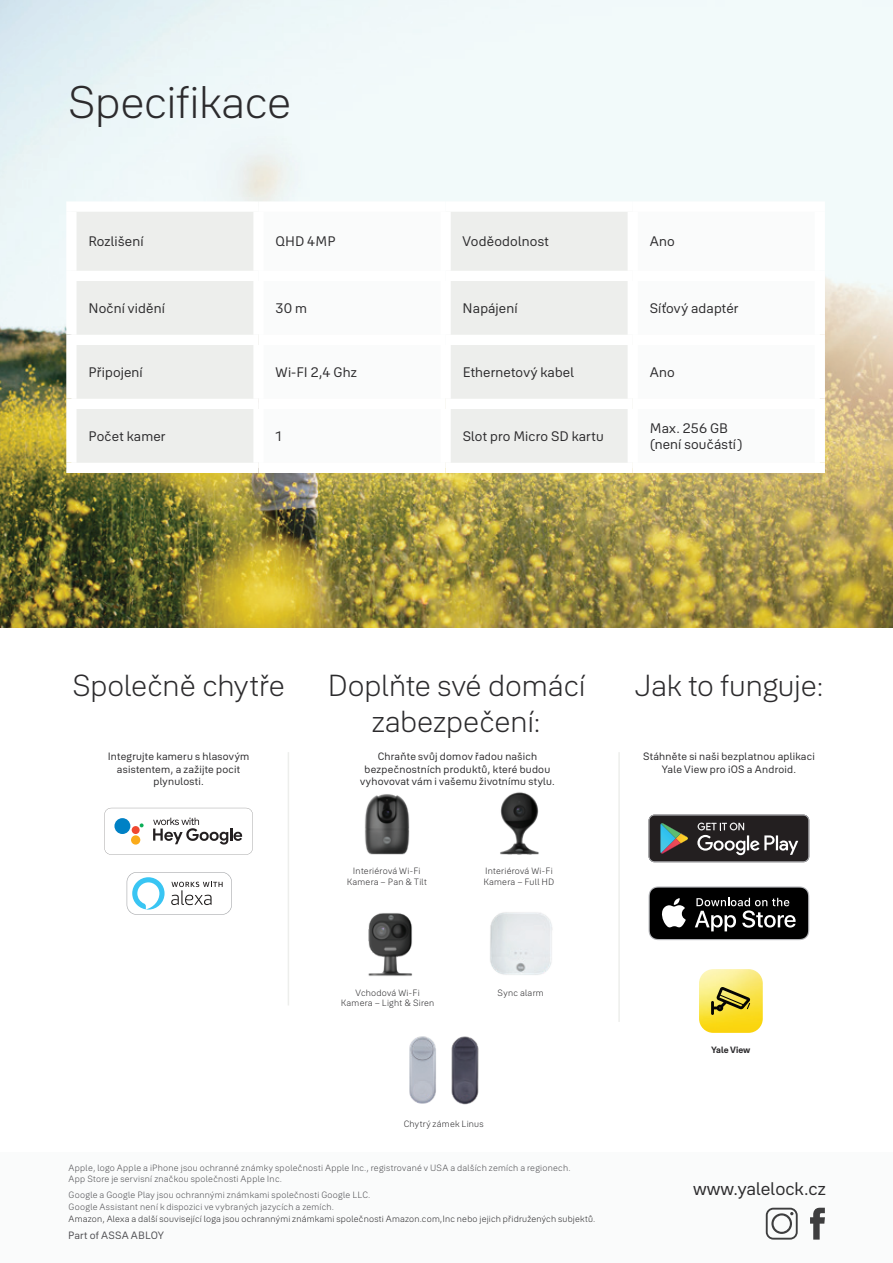
<style>
.page{position:relative;width:893px;height:1263px;background:#fff}
.page>*{position:absolute;margin:0;border:0;box-sizing:border-box;transform-origin:0 0}
.t1{font:300 45px "Yale Solis";letter-spacing:-.005em;color:#2c2b2d}
.t2{font:300 30px "Yale Solis";letter-spacing:-.005em;color:#2c2b2d}
.t3{font:18px "Yale Solis";color:#2c2b2d}
.t4{font:13.65px "Yale Solis";letter-spacing:.01em;color:#2c2b2d}
.t5{font:10.5px/12.6px "Yale Solis";letter-spacing:.02em;color:#2c2b2d;text-align:center}
.t6{font:10.5px "Yale Solis";letter-spacing:.015em;color:#4e4e51}
.t7{font:300 9px/10.8px "Yale Solis";letter-spacing:.025em;color:#4e4e51}
.t8{font:300 9px/10.8px "Yale Solis";letter-spacing:.025em;color:#2c2b2d;text-align:center}
.t9{font:700 9px "Yale Solis";color:#2c2b2d}
</style>
<div class="page">
<img style="left:0;top:0;width:893px;height:627px">
<div style="left:77px;top:212px;width:176px;height:251px;background:#edeeec"></div>
<svg style="left:264px;top:212px;width:551px;height:251px"></svg>
<div style="left:66px;top:201px;width:193px;height:11px;background:#fff"></div>
<div style="left:66px;top:212px;width:11px;height:59px;background:#fff"></div>
<div style="left:259px;top:201px;width:187px;height:11px;background:#fff"></div>
<div style="left:253px;top:212px;width:11px;height:59px;background:#fff"></div>
<div style="left:446px;top:201px;width:187px;height:11px;background:#fff"></div>
<div style="left:440px;top:212px;width:11px;height:59px;background:#fff"></div>
<div style="left:633px;top:201px;width:192px;height:11px;background:#fff"></div>
<div style="left:628px;top:212px;width:10px;height:59px;background:#fff"></div>
<div style="left:815px;top:212px;width:10px;height:59px;background:#fff"></div>
<div style="left:66px;top:271px;width:193px;height:10px;background:#fff"></div>
<div style="left:66px;top:281px;width:11px;height:54px;background:#fff"></div>
<div style="left:259px;top:271px;width:187px;height:10px;background:#fff"></div>
<div style="left:253px;top:281px;width:11px;height:54px;background:#fff"></div>
<div style="left:446px;top:271px;width:187px;height:10px;background:#fff"></div>
<div style="left:440px;top:281px;width:11px;height:54px;background:#fff"></div>
<div style="left:633px;top:271px;width:192px;height:10px;background:#fff"></div>
<div style="left:628px;top:281px;width:10px;height:54px;background:#fff"></div>
<div style="left:815px;top:281px;width:10px;height:54px;background:#fff"></div>
<div style="left:66px;top:335px;width:193px;height:10px;background:#fff"></div>
<div style="left:66px;top:345px;width:11px;height:54px;background:#fff"></div>
<div style="left:259px;top:335px;width:187px;height:10px;background:#fff"></div>
<div style="left:253px;top:345px;width:11px;height:54px;background:#fff"></div>
<div style="left:446px;top:335px;width:187px;height:10px;background:#fff"></div>
<div style="left:440px;top:345px;width:11px;height:54px;background:#fff"></div>
<div style="left:633px;top:335px;width:192px;height:10px;background:#fff"></div>
<div style="left:628px;top:345px;width:10px;height:54px;background:#fff"></div>
<div style="left:815px;top:345px;width:10px;height:54px;background:#fff"></div>
<div style="left:66px;top:399px;width:193px;height:10px;background:#fff"></div>
<div style="left:66px;top:409px;width:11px;height:54px;background:#fff"></div>
<div style="left:259px;top:399px;width:187px;height:10px;background:#fff"></div>
<div style="left:253px;top:409px;width:11px;height:54px;background:#fff"></div>
<div style="left:446px;top:399px;width:187px;height:10px;background:#fff"></div>
<div style="left:440px;top:409px;width:11px;height:54px;background:#fff"></div>
<div style="left:633px;top:399px;width:192px;height:10px;background:#fff"></div>
<div style="left:628px;top:409px;width:10px;height:54px;background:#fff"></div>
<div style="left:815px;top:409px;width:10px;height:54px;background:#fff"></div>
<div style="left:66px;top:463px;width:193px;height:10px;background:#fff"></div>
<div style="left:259px;top:463px;width:187px;height:10px;background:#fff"></div>
<div style="left:446px;top:463px;width:187px;height:10px;background:#fff"></div>
<div style="left:633px;top:463px;width:192px;height:10px;background:#fff"></div>
<div style="left:0;top:1152px;width:893px;height:111px;background:#fafbfb"></div>
<svg style="left:105px;top:808px;width:148px;height:47px"></svg>
<div style="left:132px;top:826px;width:8px;height:8px;background:#ef4830;border-radius:50%"></div>
<div style="left:131px;top:835px;width:9px;height:10px;background:#faab1a;border-radius:50%"></div>
<div style="left:114px;top:818px;width:16px;height:16px;background:#0081c5;border-radius:50%"></div>
<hr style="left:288px;top:752px;width:1px;height:253px;background:#edeeec">
<img style="left:490px;top:912px;width:63px;height:63px">
<svg style="left:766px;top:1208px;width:32px;height:31px"></svg>
<svg style="left:810px;top:1208px;width:15px;height:31px"></svg>
<hr style="left:618px;top:752px;width:2px;height:270px;background:#edeeec">
<svg style="left:649px;top:886px;width:160px;height:54px;background:#333"></svg>
<svg style="left:649px;top:815px;width:160px;height:47px;background:#424242"></svg>
<img style="left:699px;top:969px;width:64px;height:64px">
<svg style="left:711px;top:987px;width:39px;height:28px"></svg>
<img style="left:500px;top:792px;width:39px;height:63px">
<img style="left:364px;top:794px;width:46px;height:61px">
<img style="left:368px;top:913px;width:45px;height:63px">
<svg style="left:127px;top:872px;width:105px;height:43px"></svg>
<img style="left:409px;top:1036px;width:27px;height:68px">
<img style="left:451px;top:1036px;width:28px;height:69px">
<h1 class="t1" style="left:68px;top:76px;width:225px">Specifikace</h1>
<h3 class="t4" style="left:88px;top:233px;width:57px">Rozlišení</h3>
<h3 class="t4" style="left:276px;top:233px;width:61px">QHD 4MP</h3>
<h3 class="t4" style="left:463px;top:233px;width:88px">Voděodolnost</h3>
<h3 class="t4" style="left:650px;top:233px;width:27px">Ano</h3>
<h3 class="t4" style="left:88px;top:300px;width:78px">Noční vidění</h3>
<h3 class="t4" style="left:276px;top:300px;width:33px">30m</h3>
<h3 class="t4" style="left:463px;top:300px;width:57px">Napájení</h3>
<h3 class="t4" style="left:650px;top:300px;width:90px">Síťový adaptér</h3>
<h3 class="t4" style="left:88px;top:364px;width:56px">Připojení</h3>
<h3 class="t4" style="left:276px;top:364px;width:83px">Wi-FI 2,4 Ghz</h3>
<h3 class="t4" style="left:463px;top:364px;width:113px">Ethernetový kabel</h3>
<h3 class="t4" style="left:650px;top:364px;width:27px">Ano</h3>
<h3 class="t4" style="left:88px;top:428px;width:79px">Počet kamer</h3>
<h3 class="t4" style="left:276px;top:428px;width:8px">1</h3>
<h3 class="t4" style="left:463px;top:428px;width:143px">Slot pro Micro SD kartu</h3>
<h3 class="t4" style="left:650px;top:420px;width:80px">Max. 256 GB</h3>
<h3 class="t4" style="left:650px;top:436px;width:94px">(není součástí(</h3>
<h2 class="t2" style="left:72px;top:668px;width:214px">Společně chytře</h2>
<h2 class="t2" style="left:327px;top:668px;width:259px">Doplňte své domácí</h2>
<h2 class="t2" style="left:372px;top:704px;width:171px">zabezpečení:</h2>
<p class="t5" style="left:108px;top:750px;width:143px">Integrujte kameru s hlasovým asistentem a, zažijte pocit plynulosti.</p>
<p class="t5" style="left:360px;top:750px;width:196px">Chraňte svůj domov řadou našich bezpečnostních produktů, které budou vyhovovat vám i vašemu životnímu stylu.</p>
<p class="t8" style="left:347px;top:865px;width:82px">Interiérová Wi-Fi<br>Kamera – Pan &amp; Tilt</p>
<p class="t8" style="left:483px;top:865px;width:72px;text-align:left">Interiérová Wi-Fi<br>Kamera – Full HD</p>
<h2 class="t2" style="left:634px;top:668px;width:192px">Jak to funguje:</h2>
<p class="t5" style="left:643px;top:750px;width:173px">Stáhněte si naši bezplatnou aplikaci<br>Yale View pro iOS a Android.</p>
<p class="t8" style="left:341px;top:987px;width:95px">Vchodová Wi-Fi<br>Kamera – Light &amp; Siren</p>
<p class="t8" style="left:498px;top:987px;width:48px">Sync alarm</p>
<p class="t8" style="left:404px;top:1119px;width:82px">Chytrý zámek Linus</p>
<p class="t7" style="left:69px;top:1162px;width:504px">Apple, logo Apple a iPhone jsou ochranné známky společnosti Apple Inc., registrované v USA a dalších zemích a regionech.<br>App Store je servisní značkou společnosti Apple Inc.</p>
<p class="t7" style="left:69px;top:1189px;width:303px;line-height:12px">Google a Google Play jsou ochrannými známkami společnosti Google LLC.<br>Google Assistant není k dispozici ve vybraných jazycích a zemích.</p>
<p class="t8" style="left:69px;top:1213px;width:528px">Amazon, Alexa a další související loga jsou ochrannými známkami společnosti Amazon.com,Inc nebo jejich přidružených subjektů.</p>
<p class="t6" style="left:68px;top:1229px;width:98px">Part of ASSA ABLOY</p>
<p class="t9" style="left:711px;top:1044px;width:41px">Yale View</p>
<h3 class="t3" style="left:693px;top:1178px;width:134px">www.yalelock.cz</h3>
</div>
